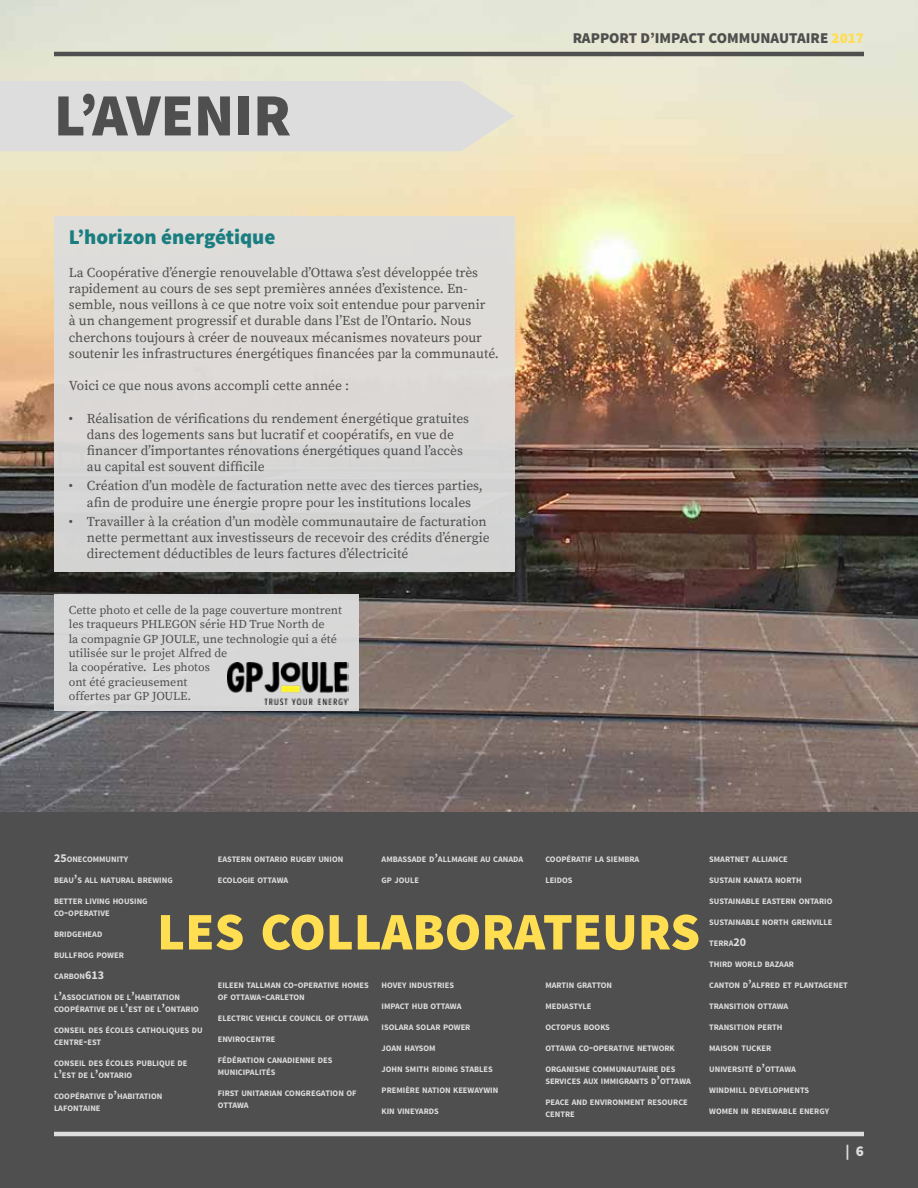
<style>
.page{position:relative;width:918px;height:1188px;background:#fff}
.page>*{position:absolute;margin:0;border:0;box-sizing:border-box;transform-origin:0 0}
.t1{font:900 60px "Source Sans Pro";color:#4f4f4f}
.t2{font:900 52.95px "Source Sans Pro";color:#ffde52}
.t3{font:900 21px "Source Sans Pro";color:#1a7e80}
.t4{font:900 15px "Source Sans Pro";color:#4f4f4f}
.t5{font:900 15px "Source Sans Pro";color:#ddd}
.t6{font:13.5px/16.2px "Source Serif Pro";color:#4f4f4f}
.t7{font:12px/14.4px "Source Serif Pro";color:#4f4f4f}
.t8{font:700 8.4px/12px "Source Sans Pro";color:#ddd}
.s1{color:#ffde52}
.s2{font-size:12px}
</style>
<div class="page">
<img style="left:0;top:0;width:918px;height:813px">
<div style="left:0;top:813px;width:918px;height:375px;background:#4f4f4f"></div>
<div style="left:0;top:81px;width:515px;height:70px;background:#ddd"></div>
<div style="left:54px;top:216px;width:461px;height:356px;background:#ddd"></div>
<div style="left:54px;top:594px;width:304px;height:116px;background:#ddd"></div>
<img style="left:227px;top:663px;width:121px;height:41px">
<hr style="left:54px;top:1132px;width:810px;height:4px;background:#ddd">
<hr style="left:54px;top:52px;width:810px;height:4px;background:#4f4f4f">
<h1 class="t1" style="left:54px;top:76px;width:239px">L’AVENIR</h1>
<h3 class="t3" style="left:69px;top:224px;width:208px">L’horizon énergétique</h3>
<p class="t6" style="left:69px;top:265px;width:432px">La Coopérative d’énergie renouvelable d’Ottawa s’est développée très rapidement au cours de ses sept premières années d’existence. En&shy;semble, nous veillons à ce que notre voix soit entendue pour parvenir<br>à un changement progressif et durable dans l’Est de l’Ontario. Nous cherchons toujours à créer de nouveaux mécanismes novateurs pour soutenir les infrastructures énergétiques financées par la communauté.</p>
<h3 class="t6" style="left:69px;top:378px;width:282px">Voici ce que nous avons accompli cette année :</h3>
<h3 class="t6" style="left:87px;top:411px;width:384px;text-indent:-18px">• Réalisation de vérifications du rendement énergétique gratuites dans des logements sans but lucratif et coopératifs, en vue de financer d’importantes rénovations énergétiques quand l’accès au capital est souvent difficile</h3>
<h3 class="t6" style="left:69px;top:478px;width:416px;text-align:center">• Création d’un modèle de facturation nette avec des tierces parties, afin de produire une énergie propre pour les institutions locales</h3>
<h3 class="t6" style="left:87px;top:514px;width:404px;text-indent:-18px">• Travailler à la création d’un modèle communautaire de facturation nette permettant aux investisseurs de recevoir des crédits d’énergie directement déductibles de leurs factures d’électricité</h3>
<p class="t7" style="left:69px;top:603px;width:275px">Cette photo et celle de la page couverture montrent les traqueurs PHLEGON série HD True North de<br>la compagnie GP JOULE, une technologie qui a été utilisée sur le projet Alfred de<br>la coopérative. Les photos<br>ont été gracieusement<br>offertes par GP JOULE.</p>
<h3 class="t4" style="left:573px;top:28px;width:293px">RAPPORT D’IMPACT COMMUNAUTAIRE <span class="s1">2017</span></h3>
<p class="t8" style="left:382px;top:854px;width:143px">AMBASSADE D<span class="s2">’</span>ALLMAGNE AU CANADA</p>
<p class="t8" style="left:382px;top:875px;width:39px">GP JOULE</p>
<p class="t8" style="left:54px;top:854px;width:76px"><span class="s2">25</span>ONECOMMUNITY</p>
<p class="t8" style="left:54px;top:875px;width:120px">BEAU<span class="s2">’</span>S ALL NATURAL BREWING</p>
<p class="t8" style="left:54px;top:896px;width:95px">BETTER LIVING HOUSING<br>CO<span class="s2">-</span>OPERATIVE</p>
<p class="t8" style="left:54px;top:929px;width:50px">BRIDGEHEAD</p>
<p class="t8" style="left:54px;top:950px;width:71px">BULLFROG POWER</p>
<p class="t8" style="left:54px;top:971px;width:52px">CARBON<span class="s2">613</span></p>
<p class="t8" style="left:54px;top:992px;width:146px">L<span class="s2">’</span>ASSOCIATION DE L<span class="s2">’</span>HABITATION<br>COOPÉRATIVE DE L<span class="s2">’</span>EST DE L<span class="s2">’</span>ONTARIO</p>
<p class="t8" style="left:54px;top:1025px;width:150px">CONSEIL DES ÉCOLES CATHOLIQUES DU<br>CENTRE<span class="s2">-</span>EST</p>
<p class="t8" style="left:54px;top:1058px;width:135px">CONSEIL DES ÉCOLES PUBLIQUE DE<br>L<span class="s2">’</span>EST DE L<span class="s2">’</span>ONTARIO</p>
<p class="t8" style="left:54px;top:1091px;width:110px">COOPÉRATIVE D<span class="s2">’</span>HABITATION<br>LAFONTAINE</p>
<p class="t8" style="left:545px;top:854px;width:95px">COOPÉRATIF LA SIEMBRA</p>
<p class="t8" style="left:545px;top:875px;width:29px">LEIDOS</p>
<p class="t8" style="left:218px;top:854px;width:127px">EASTERN ONTARIO RUGBY UNION</p>
<p class="t8" style="left:218px;top:875px;width:72px">ECOLOGIE OTTAWA</p>
<h2 class="t2" style="left:157px;top:897px;width:545px">LES COLLABORATEURS</h2>
<p class="t8" style="left:218px;top:980px;width:152px">EILEEN TALLMAN CO<span class="s2">-</span>OPERATIVE HOMES<br>OF OTTAWA<span class="s2">-</span>CARLETON</p>
<p class="t8" style="left:218px;top:1013px;width:152px">ELECTRIC VEHICLE COUNCIL OF OTTAWA</p>
<p class="t8" style="left:218px;top:1034px;width:59px">ENVIROCENTRE</p>
<p class="t8" style="left:218px;top:1055px;width:116px">FÉDÉRATION CANADIENNE DES<br>MUNICIPALITÉS</p>
<p class="t8" style="left:218px;top:1088px;width:140px">FIRST UNITARIAN CONGREGATION OF<br>OTTAWA</p>
<p class="t8" style="left:382px;top:980px;width:74px">HOVEY INDUSTRIES</p>
<p class="t8" style="left:382px;top:1001px;width:81px">IMPACT HUB OTTAWA</p>
<p class="t8" style="left:382px;top:1022px;width:90px">ISOLARA SOLAR POWER</p>
<p class="t8" style="left:382px;top:1043px;width:56px">JOAN HAYSOM</p>
<p class="t8" style="left:382px;top:1064px;width:113px">JOHN SMITH RIDING STABLES</p>
<p class="t8" style="left:382px;top:1085px;width:118px">PREMIÈRE NATION KEEWAYWIN</p>
<p class="t8" style="left:382px;top:1106px;width:59px">KIN VINEYARDS</p>
<p class="t8" style="left:545px;top:980px;width:68px">MARTIN GRATTON</p>
<p class="t8" style="left:545px;top:1001px;width:47px">MEDIASTYLE</p>
<p class="t8" style="left:545px;top:1022px;width:66px">OCTOPUS BOOKS</p>
<p class="t8" style="left:545px;top:1043px;width:131px">OTTAWA CO<span class="s2">-</span>OPERATIVE NETWORK</p>
<p class="t8" style="left:545px;top:1064px;width:147px">ORGANISME COMMUNAUTAIRE DES<br>SERVICES AUX IMMIGRANTS D<span class="s2">’</span>OTTAWA</p>
<p class="t8" style="left:545px;top:1097px;width:144px">PEACE AND ENVIRONMENT RESOURCE<br>CENTRE</p>
<p class="t8" style="left:709px;top:854px;width:80px">SMARTNET ALLIANCE</p>
<p class="t8" style="left:709px;top:875px;width:94px">SUSTAIN KANATA NORTH</p>
<p class="t8" style="left:709px;top:896px;width:125px">SUSTAINABLE EASTERN ONTARIO</p>
<p class="t8" style="left:709px;top:917px;width:125px">SUSTAINABLE NORTH GRENVILLE</p>
<p class="t8" style="left:709px;top:938px;width:38px">TERRA<span class="s2">20</span></p>
<p class="t8" style="left:709px;top:959px;width:86px">THIRD WORLD BAZAAR</p>
<p class="t8" style="left:709px;top:980px;width:140px">CANTON D<span class="s2">’</span>ALFRED ET PLANTAGENET</p>
<p class="t8" style="left:709px;top:1001px;width:81px">TRANSITION OTTAWA</p>
<p class="t8" style="left:709px;top:1022px;width:75px">TRANSITION PERTH</p>
<p class="t8" style="left:709px;top:1043px;width:64px">MAISON TUCKER</p>
<p class="t8" style="left:709px;top:1064px;width:88px">UNIVERSITÉ D<span class="s2">’</span>OTTAWA</p>
<p class="t8" style="left:709px;top:1085px;width:101px">WINDMILL DEVELOPMENTS</p>
<p class="t8" style="left:709px;top:1106px;width:121px">WOMEN IN RENEWABLE ENERGY</p>
<h3 class="t5" style="left:845px;top:1142px;width:20px">| 6</h3>
</div>
